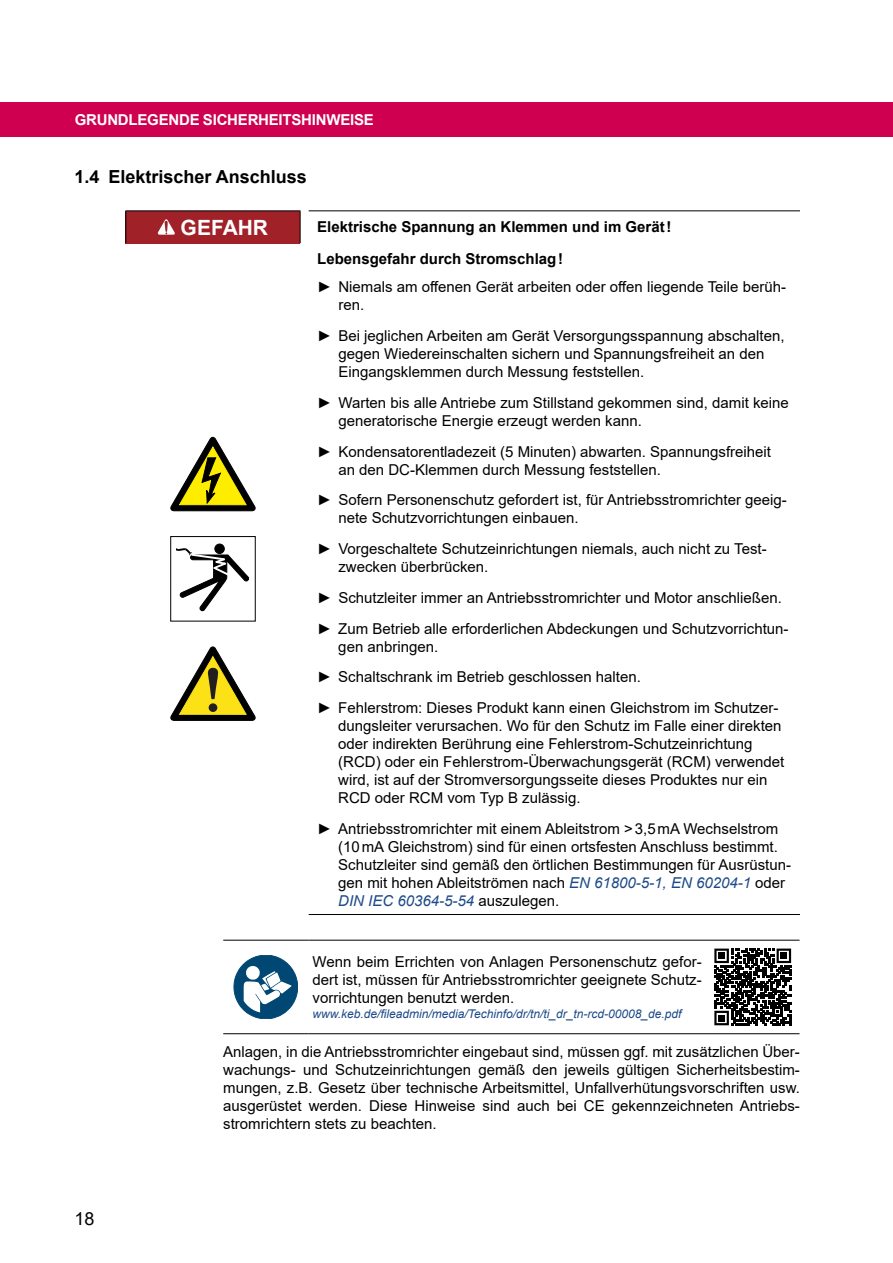
<style>
.page{position:relative;width:893px;height:1263px;background:#fff}
.page>*{position:absolute;margin:0;border:0;box-sizing:border-box;transform-origin:0 0}
.t1{font:700 21px "Arial";color:#fff}
.t2{font:700 18px "Arial";color:#000}
.t3{font:18px "Arial";color:#000}
.t4{font:15px/18px "Arial";color:#000}
.t5{font:700 15px/31px "Arial";color:#000}
.t6{font:700 15px "Arial";letter-spacing:-.015em;color:#fff}
.t7{font:italic 12px "Arial";color:#1d4988}
.s1{font-style:italic;color:#1d4988}
</style>
<div class="page">
<div style="left:0;top:102px;width:893px;height:34px;background:#ce004f"></div>
<div style="left:126px;top:211px;width:174px;height:32px;background:#a02128"></div>
<hr style="left:309px;top:210px;width:491px;height:1px;background:#000">
<hr style="left:309px;top:914px;width:491px;height:1px;background:#000">
<hr style="left:125px;top:210px;width:176px;height:1px;background:#000">
<hr style="left:125px;top:211px;width:1px;height:32px;background:#000">
<hr style="left:300px;top:211px;width:1px;height:32px;background:#000">
<svg style="left:158px;top:219px;width:17px;height:16px"></svg>
<svg style="left:170px;top:437px;width:85px;height:74px"></svg>
<div style="left:170px;top:536px;width:85px;height:85px;border:1px solid #000"></div>
<div style="left:215px;top:544px;width:9px;height:9px;background:#0b0b0b;border-radius:50%"></div>
<div style="left:215px;top:544px;width:9px;height:10px;border:1px solid #000;border-radius:50%"></div>
<svg style="left:176px;top:546px;width:73px;height:65px"></svg>
<svg style="left:170px;top:646px;width:85px;height:75px"></svg>
<div style="left:209px;top:703px;width:8px;height:9px;background:#231f20;border-radius:50%"></div>
<hr style="left:223px;top:940px;width:85px;height:1px;background:#000">
<hr style="left:308px;top:940px;width:398px;height:1px;background:#000">
<hr style="left:706px;top:940px;width:93px;height:1px;background:#000">
<hr style="left:223px;top:1033px;width:85px;height:1px;background:#000">
<hr style="left:308px;top:1033px;width:398px;height:1px;background:#000">
<hr style="left:706px;top:1033px;width:93px;height:1px;background:#000">
<svg style="left:234px;top:955px;width:64px;height:64px"></svg>
<svg style="left:714px;top:948px;width:77px;height:77px"></svg>
<div style="left:718px;top:1015px;width:7px;height:6px;background:#000"></div>
<p class="t6" style="left:75px;top:110px;width:34px">Grundlegende</p>
<p class="t6" style="left:203px;top:110px;width:20px">Siche</p>
<p class="t6" style="left:248px;top:110px;width:20px">rheitshin</p>
<p class="t6" style="left:326px;top:110px;width:23px">weise</p>
<p class="t2" style="left:74px;top:164px;width:234px">1.4 Elektrischer Anschluss</p>
<h1 class="t1" style="left:181px;top:212px;width:87px">GEFAHR</h1>
<p class="t5" style="left:317px;top:212px;width:356px">Elektrische Spannung an Klemmen und im Gerät!<br>Lebensgefahr durch Stromschlag!</p>
<p class="t4" style="left:338px;top:278px;width:449px;text-indent:-21px">► Niemals am offenen Gerät arbeiten oder offen liegende Teile berüh&shy;ren.</p>
<p class="t4" style="left:338px;top:327px;width:448px;text-indent:-21px">► Bei jeglichen Arbeiten am Gerät Versorgungsspannung abschalten, gegen Wiedereinschalten sichern und Spannungsfreiheit an den<br>Eingangsklemmen durch Messung feststellen.</p>
<p class="t4" style="left:338px;top:393px;width:452px;text-indent:-21px">► Warten bis alle Antriebe zum Stillstand gekommen sind, damit keine generatorische Energie erzeugt werden kann.</p>
<p class="t4" style="left:338px;top:442px;width:434px;text-indent:-21px">► Kondensatorentladezeit (5 Minuten) abwarten. Spannungsfreiheit an den DC-Klemmen durch Messung feststellen.</p>
<p class="t4" style="left:338px;top:491px;width:450px;text-indent:-21px">► Sofern Personenschutz gefordert ist, für Antriebsstromrichter geeig&shy;nete Schutzvorrichtungen einbauen.</p>
<p class="t4" style="left:338px;top:540px;width:430px;text-indent:-21px">► Vorgeschaltete Schutzeinrichtungen niemals, auch nicht zu Test&shy;zwecken überbrücken.</p>
<p class="t4" style="left:317px;top:582px;width:473px;line-height:30.8px">► Schutzleiter immer an Antriebsstromrichter und Motor anschließen. ► Zum Betrieb alle erforderlichen Abdeckungen und Schutzvorrichtun-</p>
<p class="t4" style="left:317px;top:631px;width:463px;line-height:30.8px;text-indent:21px">gen anbringen.<br>► Schaltschrank im Betrieb geschlossen halten.<br>► Fehlerstrom: Dieses Produkt kann einen Gleichstrom im Schutzer-</p>
<p class="t4" style="left:338px;top:717px;width:447px">dungsleiter verursachen. Wo für den Schutz im Falle einer direkten oder indirekten Berührung eine Fehlerstrom-Schutzeinrichtung (RCD) oder ein Fehlerstrom-Überwachungsgerät (RCM) verwendet wird, ist auf der Stromversorgungsseite dieses Produktes nur ein RCD oder RCM vom Typ B zulässig.</p>
<p class="t4" style="left:338px;top:819px;width:454px;text-indent:-21px">► Antriebsstromrichter mit einem Ableitstrom &gt;3,5mA Wechselstrom (10mA Gleichstrom) sind für einen ortsfesten Anschluss bestimmt.<br>Schutzleiter sind gemäß den örtlichen Bestimmungen für Ausrüstun&shy;gen mit hohen Ableitströmen nach <span class="s1">EN 61800-5-1, EN 60204-1</span> oder <span class="s1">DIN IEC 60364-5-54</span> auszulegen.</p>
<p class="t3" style="left:74px;top:1206px;width:22px">18</p>
<p class="t4" style="left:313px;top:953px;width:391px;text-align:justify">Wenn beim Errichten von Anlagen Personenschutz gefor&shy;dert ist, müssen für Antriebsstromrichter geeignete Schutz&shy;vorrichtungen benutzt werden.</p>
<p class="t7" style="left:313px;top:1006px;width:371px">www.keb.de/fileadmin/media/Techinfo/dr/tn/ti_dr_tn-rcd-00008_de.pdf</p>
<p class="t4" style="left:223px;top:1042px;width:578px;text-align:justify">Anlagen, in die Antriebsstromrichter eingebaut sind, müssen ggf. mit zusätzlichen Über&shy;wachungs- und Schutzeinrichtungen gemäß den jeweils gültigen Sicherheitsbestim&shy;mungen, z.B. Gesetz über technische Arbeitsmittel, Unfallverhütungsvorschriften usw. ausgerüstet werden. Diese Hinweise sind auch bei CE gekennzeichneten Antriebs&shy;stromrichtern stets zu beachten.</p>
</div>
